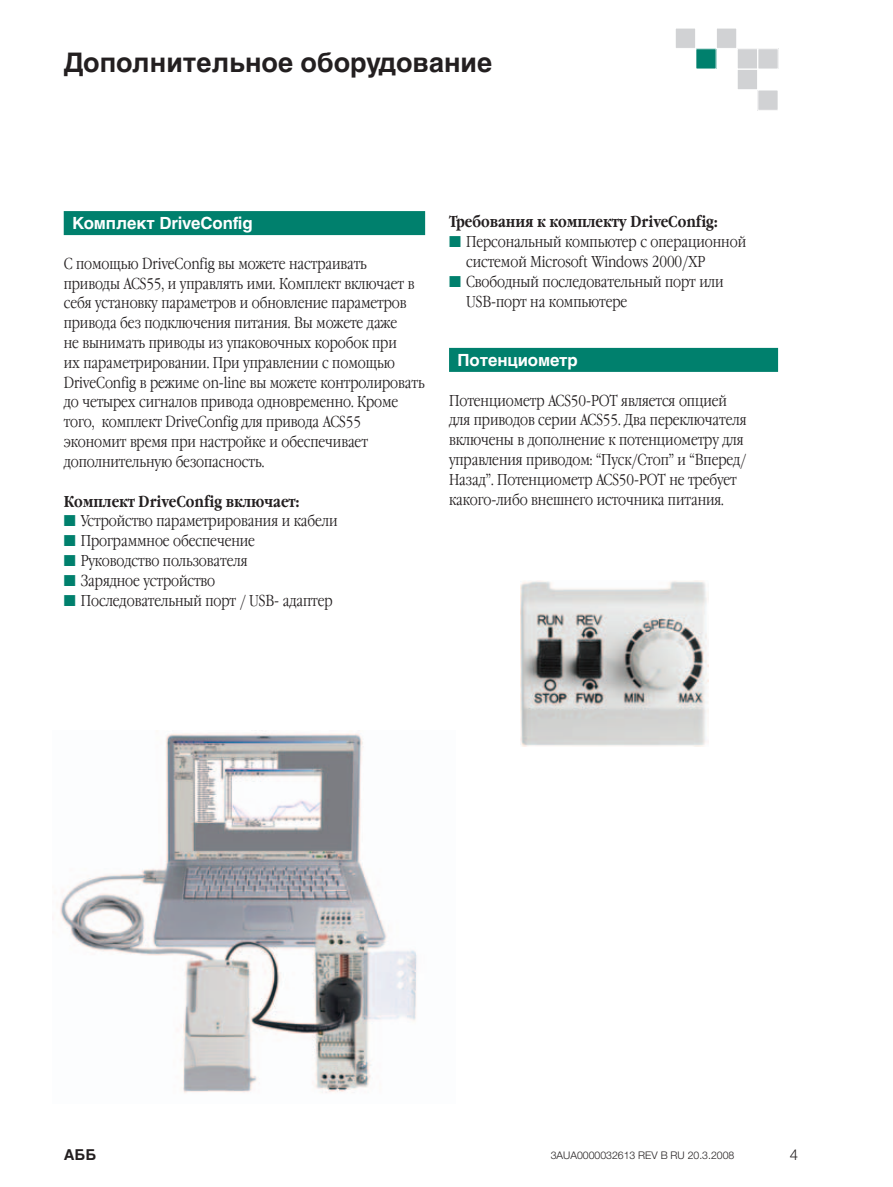
<style>
.page{position:relative;width:893px;height:1187px;background:#fff}
.page>*{position:absolute;margin:0;border:0;box-sizing:border-box;transform-origin:0 0}
.t1{font:700 27px "Helvetica Cyr";color:#231f20}
.t2{font:700 16.8px "Helvetica Cyr";letter-spacing:-.005em;color:#fff}
.t3{font:300 15.75px/19.8px "Garamond Narrow C";letter-spacing:-.005em;color:#231f20}
.t4{font:700 15.75px "Garamond Narrow C";color:#231f20}
.t5{font:700 15px "Helvetica Cyr";color:#231f20}
.t6{font:300 15px "Helvetica Neue";color:#231f20}
.t7{font:300 10.5px "Helvetica Neue";color:#231f20}
.s1{font-size:15.3px}
.s2{color:#00806d}
</style>
<div class="page">
<div style="left:675px;top:28px;width:21px;height:20px;background:#d1d2d4"></div>
<div style="left:675px;top:28px;width:21px;height:21px;border:1px solid #fff"></div>
<div style="left:696px;top:49px;width:20px;height:20px;background:#00806d"></div>
<div style="left:695px;top:48px;width:21px;height:21px;border:1px solid #fff"></div>
<div style="left:716px;top:28px;width:21px;height:20px;background:#d1d2d4"></div>
<div style="left:716px;top:28px;width:21px;height:21px;border:1px solid #fff"></div>
<div style="left:737px;top:49px;width:21px;height:20px;background:#d1d2d4"></div>
<div style="left:737px;top:48px;width:21px;height:21px;border:1px solid #fff"></div>
<div style="left:758px;top:49px;width:20px;height:20px;background:#d1d2d4"></div>
<div style="left:757px;top:48px;width:22px;height:21px;border:1px solid #fff"></div>
<div style="left:737px;top:69px;width:21px;height:21px;background:#d1d2d4"></div>
<div style="left:737px;top:69px;width:21px;height:21px;border:1px solid #fff"></div>
<div style="left:758px;top:90px;width:20px;height:20px;background:#d1d2d4"></div>
<div style="left:757px;top:90px;width:21px;height:21px;border:1px solid #fff"></div>
<img style="left:520px;top:580px;width:188px;height:166px">
<img style="left:60px;top:733px;width:357px;height:360px">
<div style="left:64px;top:211px;width:361px;height:24px;background:#00806d"></div>
<div style="left:449px;top:348px;width:329px;height:24px;background:#00806d"></div>
<h1 class="t1" style="left:64px;top:53px;width:430px">Дополнительное оборудование</h1>
<p class="t2" style="left:72px;top:217px;width:182px">Комплект DriveConfig</p>
<p class="t3" style="left:64px;top:255px;width:362px">C помощью DriveConfig вы можете настраивать приводы ACS<span class="s1">55</span>, и управлять ими. Комплект включает в себя установку параметров и обновление параметров привода без подключения питания. Вы можете даже<br>не вынимать приводы из упаковочных коробок при<br>их параметрировании. При управлении с помощью DriveConfig в режиме on-line вы можете контролировать до четырех сигналов привода одновременно. Кроме того, комплект DriveConfig для привода ACS<span class="s1">55 </span>экономит время при настройке и обеспечивает дополнительную безопасность.</p>
<p class="t4" style="left:64px;top:494px;width:237px">Комплект DriveConfig включает:</p>
<p class="t3" style="left:64px;top:512px;width:275px"><span class="s2">■</span> Устройство параметрирования и кабели</p>
<p class="t3" style="left:64px;top:532px;width:193px"><span class="s2">■</span> Программное обеспечение</p>
<p class="t3" style="left:64px;top:552px;width:185px"><span class="s2">■</span> Руководство пользователя</p>
<p class="t3" style="left:64px;top:571px;width:153px"><span class="s2">■</span> Зарядное устройство</p>
<p class="t3" style="left:64px;top:591px;width:270px"><span class="s2">■</span> Последовательный порт / USB- адаптер</p>
<p class="t4" style="left:449px;top:215px;width:270px">Требования к комплекту DriveConfig:</p>
<p class="t3" style="left:466px;top:233px;width:282px;text-indent:-17px"><span class="s2">■</span> Персональный компьютер с операционной системой Microsoft Windows 2000/ХР</p>
<p class="t3" style="left:466px;top:273px;width:259px;text-indent:-17px"><span class="s2">■</span> Свободный последовательный порт или<br>USB-порт на компьютере</p>
<p class="t2" style="left:458px;top:354px;width:122px">Потенциометр</p>
<p class="t3" style="left:449px;top:391px;width:299px">Потенциометр ACS<span class="s1">50</span>-POT является опцией для приводов серии ACS<span class="s1">55</span>. Два переключателя включены в дополнение к потенциометру для управления приводом: “Пуск/Стоп” и “Вперед/ Назад”. Потенциометр ACS<span class="s1">50</span>-POT не требует какого-либо внешнего источника питания.</p>
<p class="t5" style="left:64px;top:1148px;width:34px">АББ</p>
<p class="t6" style="left:790px;top:1148px;width:10px">4</p>
<p class="t7" style="left:551px;top:1151px;width:185px">3AUA0000032613 REV B RU 20.3.2008</p>
</div>
